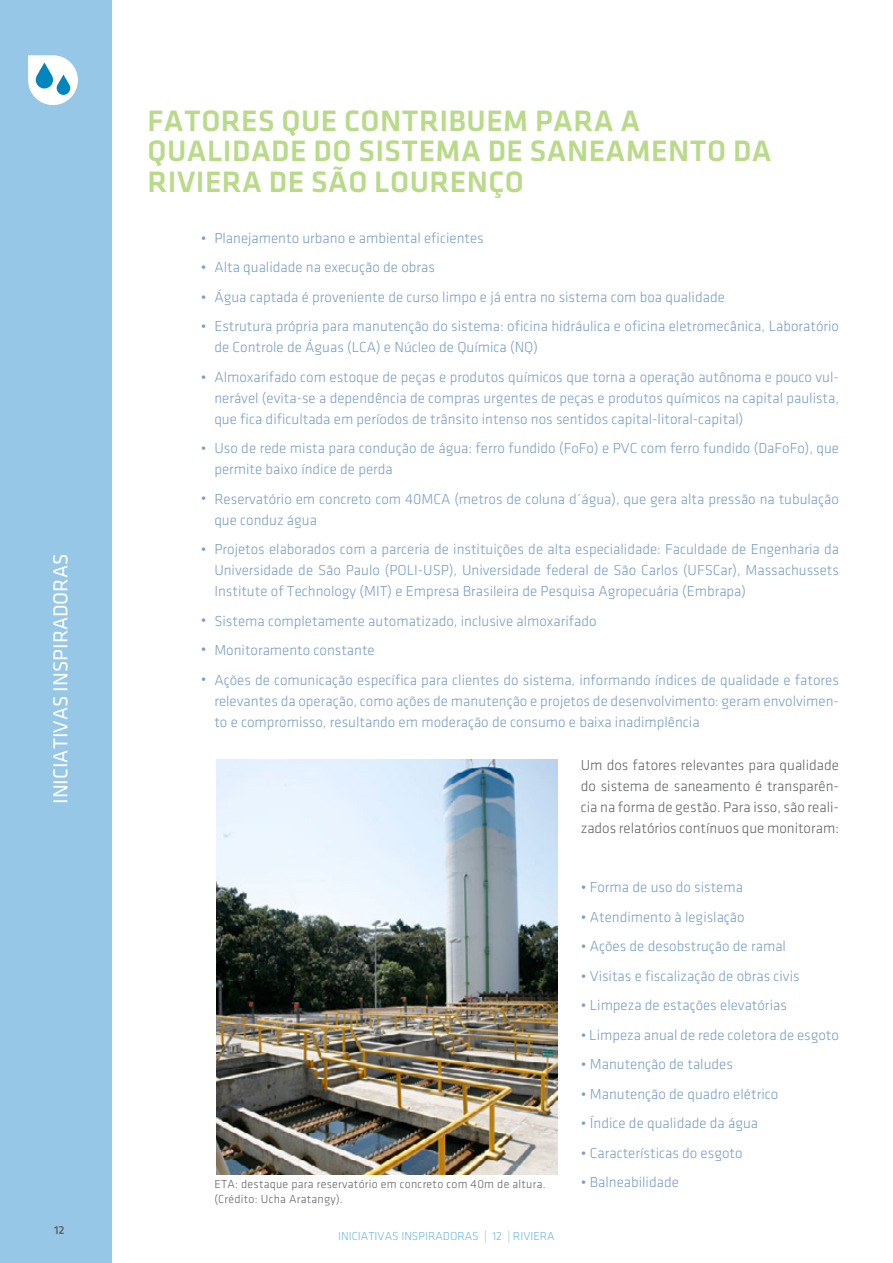
<style>
.page{position:relative;width:893px;height:1263px;background:#fff}
.page>*{position:absolute;margin:0;border:0;box-sizing:border-box;transform-origin:0 0}
.t1{font:500 30.6px "Klavika";letter-spacing:.015em;color:#b9da89}
.t2{font:21px "Klavika";color:#fff}
.t3{font:300 15px/29.5px "Klavika";color:#7a9ec2}
.t4{font:300 15px/21px "Klavika";color:#636466;text-align:justify}
.t5{font:300 12px/15px "Klavika";letter-spacing:.02em;color:#636466}
.t6{font:300 12px "Klavika";color:#6fb7de}
.t7{font:500 12px "Klavika";color:#636466}
</style>
<div class="page">
<div style="left:0;top:0;width:111px;height:1263px;background:#97c7e6"></div>
<svg style="left:28px;top:55px;width:50px;height:50px"></svg>
<img style="left:216px;top:760px;width:341px;height:414px">
<h2 class="t2" style="left:50px;top:804px;width:252px;rotate:-90deg">INICIATIVAS INSPIRADORAS</h2>
<p class="t7" style="left:54px;top:1223px;width:12px">12</p>
<h1 class="t1" style="left:148px;top:104px;width:36px">FATORES</h1>
<h1 class="t1" style="left:282px;top:104px;width:82px">QUE CONTRIBUEM</h1>
<h1 class="t1" style="left:535px;top:104px;width:20px">PARA</h1>
<h1 class="t1" style="left:620px;top:104px;width:20px">A</h1>
<h1 class="t1" style="left:148px;top:135px;width:38px">QUALIDADE</h1>
<h1 class="t1" style="left:313px;top:135px;width:64px">DO SISTEMA</h1>
<h1 class="t1" style="left:488px;top:135px;width:63px">DE SANEAMENTO</h1>
<h1 class="t1" style="left:733px;top:135px;width:19px">DA</h1>
<h1 class="t1" style="left:148px;top:165px;width:37px">RIVIERA</h1>
<h1 class="t1" style="left:269px;top:165px;width:141px">DE SÃO LOURENÇO</h1>
<p class="t3" style="left:201px;top:223px;width:7px;text-align:justify">• • • •</p>
<p class="t3" style="left:201px;top:362px;width:7px">•</p>
<p class="t3" style="left:201px;top:433px;width:7px">•</p>
<p class="t3" style="left:201px;top:484px;width:7px">•</p>
<p class="t3" style="left:201px;top:534px;width:7px">•</p>
<p class="t3" style="left:201px;top:605px;width:7px;text-align:justify">• • •</p>
<p class="t3" style="left:214px;top:223px;width:626px">Planejamento urbano e ambiental eficientes<br>Alta qualidade na execução de obras<br>Água captada é proveniente de curso limpo e já entra no sistema com boa qualidade<br>Estrutura própria para manutenção do sistema: oficina hidráulica e oficina eletromecânica, Laboratório</p>
<p class="t3" style="left:214px;top:333px;width:626px">de Controle de Águas (LCA) e Núcleo de Química (NQ)<br>Almoxarifado com estoque de peças e produtos químicos que torna a operação autônoma e pouco vul-</p>
<p class="t3" style="left:214px;top:387px;width:626px;line-height:21px">nerável (evita-se a dependência de compras urgentes de peças e produtos químicos na capital paulista, que fica dificultada em períodos de trânsito intenso nos sentidos capital-litoral-capital)</p>
<p class="t3" style="left:214px;top:438px;width:626px;line-height:21px">Uso de rede mista para condução de água: ferro fundido (FoFo) e PVC com ferro fundido (DaFoFo), que permite baixo índice de perda</p>
<p class="t3" style="left:214px;top:488px;width:626px;line-height:21px">Reservatório em concreto com 40MCA (metros de coluna d´água), que gera alta pressão na tubulação que conduz água</p>
<p class="t3" style="left:214px;top:539px;width:626px;line-height:21px;text-align:justify">Projetos elaborados com a parceria de instituições de alta especialidade: Faculdade de Engenharia da Universidade de São Paulo (POLI-USP), Universidade federal de São Carlos (UFSCar), Massachussets Institute of Technology (MIT) e Empresa Brasileira de Pesquisa Agropecuária (Embrapa)</p>
<p class="t3" style="left:214px;top:606px;width:626px">Sistema completamente automatizado, inclusive almoxarifado<br>Monitoramento constante<br>Ações de comunicação específica para clientes do sistema, informando índices de qualidade e fatores</p>
<p class="t3" style="left:214px;top:690px;width:626px;line-height:21px">relevantes da operação, como ações de manutenção e projetos de desenvolvimento: geram envolvimen&shy;to e compromisso, resultando em moderação de consumo e baixa inadimplência</p>
<p class="t4" style="left:581px;top:755px;width:260px">Um dos fatores relevantes para qualidade do sistema de saneamento é transparên&shy;cia na forma de gestão. Para isso, são reali&shy;zados relatórios contínuos que monitoram:</p>
<p class="t5" style="left:214px;top:1176px;width:333px">ETA: destaque para reservatório em concreto com 40m de altura. (Crédito: Ucha Aratangy).</p>
<p class="t6" style="left:338px;top:1230px;width:218px">INICIATIVAS INSPIRADORAS | 12 | RIVIERA</p>
<p class="t3" style="left:581px;top:873px;width:164px">• Forma de uso do sistema</p>
<p class="t3" style="left:581px;top:902px;width:165px">• Atendimento à legislação</p>
<p class="t3" style="left:581px;top:932px;width:207px">• Ações de desobstrução de ramal</p>
<p class="t3" style="left:581px;top:961px;width:220px">• Visitas e fiscalização de obras civis</p>
<p class="t3" style="left:581px;top:991px;width:208px">• Limpeza de estações elevatórias</p>
<p class="t3" style="left:581px;top:1020px;width:260px">• Limpeza anual de rede coletora de esgoto</p>
<p class="t3" style="left:581px;top:1050px;width:154px">• Manutenção de taludes</p>
<p class="t3" style="left:581px;top:1079px;width:199px">• Manutenção de quadro elétrico</p>
<p class="t3" style="left:581px;top:1109px;width:179px">• Índice de qualidade da água</p>
<p class="t3" style="left:581px;top:1138px;width:163px">• Características do esgoto</p>
<p class="t3" style="left:581px;top:1168px;width:100px">• Balneabilidade</p>
</div>
